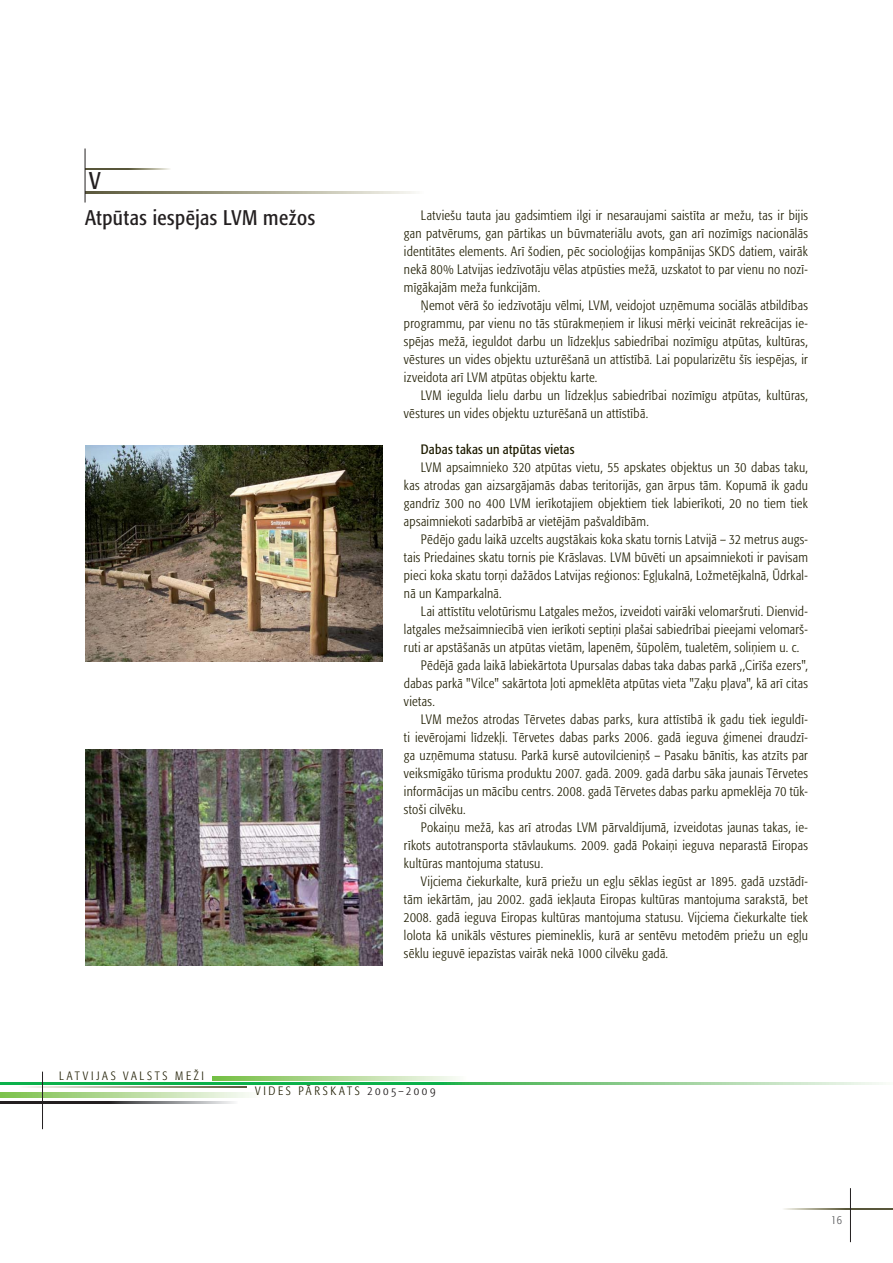
<style>
.page{position:relative;width:893px;height:1263px;background:#fff}
.page>*{position:absolute;margin:0;border:0;box-sizing:border-box;transform-origin:0 0}
.t1{font:condensed 24px "Formata Pro";color:#231f20}
.t2{font:condensed 21px "Formata Pro";letter-spacing:.025em;color:#231f20}
.t3{font:300 condensed 13.5px/18px "Formata Pro";letter-spacing:.02em;color:#1e1c00;text-align:justify}
.t4{font:condensed 13.5px "Formata Pro";letter-spacing:.02em;color:#1e1c00}
.t5{font:300 condensed 12px "Formata Pro";letter-spacing:.225em;color:#1e1c00}
.t6{font:300 condensed 12px "Formata Pro";color:#58595b}
.s1{color:#231f20}
</style>
<div class="page">
<svg style="left:0;top:1082px;width:883px;height:2px;background:#51c172"></svg>
<svg style="left:213px;top:1077px;width:245px;height:3px"></svg>
<svg style="left:0;top:1101px;width:234px;height:2px"></svg>
<svg style="left:784px;top:1208px;width:109px;height:1px"></svg>
<hr style="left:850px;top:1188px;width:1px;height:54px;background:#231f20">
<svg style="left:23px;top:1086px;width:224px;height:1px"></svg>
<svg style="left:0;top:1093px;width:250px;height:4px"></svg>
<hr style="left:42px;top:1071px;width:1px;height:58px;background:#231f20">
<img style="left:85px;top:446px;width:298px;height:216px">
<img style="left:85px;top:749px;width:298px;height:216px">
<svg style="left:86px;top:191px;width:330px;height:2px"></svg>
<svg style="left:86px;top:169px;width:84px;height:1px"></svg>
<hr style="left:85px;top:149px;width:1px;height:54px;background:#231f20">
<h1 class="t1" style="left:89px;top:169px;width:13px">V</h1>
<h2 class="t2" style="left:85px;top:208px;width:232px">Atpūtas iespējas LVM mežos</h2>
<p class="t5" style="left:59px;top:1070px;width:146px">LATVIJAS VALSTS MEŽI</p>
<p class="t3" style="left:404px;top:207px;width:405px;text-indent:17px">Latviešu tauta jau gadsimtiem ilgi ir nesaraujami saistīta ar mežu, tas ir bijis gan patvērums, gan pārtikas un būvmateriālu avots, gan arī nozīmīgs nacionālās identitātes elements. Arī šodien, pēc socioloģijas kompānijas SKDS datiem, vairāk nekā 80% Latvijas iedzīvotāju vēlas atpūsties mežā, uzskatot to par vienu no nozī&shy;mīgākajām meža funkcijām.</p>
<p class="t3" style="left:404px;top:297px;width:405px;text-indent:17px">Ņemot vērā šo iedzīvotāju vēlmi, LVM, veidojot uzņēmuma sociālās atbildības programmu, par vienu no tās stūrakmeņiem ir likusi mērķi veicināt rekreācijas ie&shy;spējas mežā, ieguldot darbu un līdzekļus sabiedrībai nozīmīgu atpūtas, kultūras, vēstures un vides objektu uzturēšanā un attīstībā. Lai popularizētu šīs iespējas, ir izveidota arī LVM atpūtas objektu karte.</p>
<p class="t3" style="left:404px;top:387px;width:405px;text-indent:17px">LVM iegulda lielu darbu un līdzekļus sabiedrībai nozīmīgu atpūtas, kultūras, vēstures un vides objektu uzturēšanā un attīstībā.</p>
<p class="t4" style="left:421px;top:442px;width:155px">Dabas takas un atpūtas vietas</p>
<p class="t3" style="left:404px;top:459px;width:405px;text-indent:17px">LVM apsaimnieko 320 atpūtas vietu, 55 apskates objektus un 30 dabas taku, kas atrodas gan aizsargājamās dabas teritorijās, gan ārpus tām. Kopumā ik gadu gandrīz 300 no 400 LVM ierīkotajiem objektiem tiek labierīkoti, 20 no tiem tiek apsaimniekoti sadarbībā ar vietējām pašvaldībām.</p>
<p class="t3" style="left:404px;top:531px;width:405px;text-indent:17px">Pēdējo gadu laikā uzcelts augstākais koka skatu tornis Latvijā – 32 metrus augs&shy;tais Priedaines skatu tornis pie Krāslavas. LVM būvēti un apsaimniekoti ir pavisam pieci koka skatu torņi dažādos Latvijas reģionos: Egļukalnā, Ložmetējkalnā, Ūdrkal&shy;nā un Kamparkalnā.</p>
<p class="t3" style="left:421px;top:603px;width:388px">Lai attīstītu velotūrismu Latgales mežos, izveidoti vairāki velomaršruti. Dienvid-</p>
<p class="t3" style="left:404px;top:621px;width:405px">latgales mežsaimniecībā vien ierīkoti septiņi plašai sabiedrībai pieejami velomarš-</p>
<p class="t3" style="left:404px;top:639px;width:397px">ruti ar apstāšanās un atpūtas vietām, lapenēm, šūpolēm, tualetēm, soliņiem u. c.</p>
<p class="t3" style="left:421px;top:657px;width:389px">Pēdējā gada laikā labiekārtota Upursalas dabas taka dabas parkā ,,Cirīša ezers",</p>
<p class="t3" style="left:404px;top:675px;width:405px">dabas parkā "Vilce" sakārtota ļoti apmeklēta atpūtas vieta "Zaķu pļava", kā arī citas</p>
<p class="t3" style="left:404px;top:693px;width:32px">vietas.</p>
<p class="t3" style="left:421px;top:711px;width:388px">LVM mežos atrodas Tērvetes dabas parks, kura attīstībā ik gadu tiek ieguldī-</p>
<p class="t3" style="left:404px;top:729px;width:405px">ti ievērojami līdzekļi. Tērvetes dabas parks 2006. gadā ieguva ģimenei draudzī-</p>
<p class="t3" style="left:404px;top:747px;width:405px">ga uzņēmuma statusu. Parkā kursē autovilcieniņš – Pasaku bānītis, kas atzīts par</p>
<p class="t3" style="left:404px;top:765px;width:405px">veiksmīgāko tūrisma produktu 2007. gadā. 2009. gadā darbu sāka jaunais Tērvetes</p>
<p class="t3" style="left:404px;top:783px;width:405px">informācijas un mācību centrs. 2008. gadā Tērvetes dabas parku apmeklēja 70 tūk-</p>
<p class="t3" style="left:404px;top:801px;width:63px">stoši cilvēku.</p>
<p class="t3" style="left:421px;top:819px;width:388px">Pokaiņu mežā, kas arī atrodas LVM pārvaldījumā, izveidotas jaunas takas, ie-</p>
<p class="t3" style="left:404px;top:837px;width:405px">rīkots autotransporta stāvlaukums. 2009. gadā Pokaiņi ieguva neparastā Eiropas</p>
<p class="t3" style="left:404px;top:855px;width:141px">kultūras mantojuma statusu.</p>
<p class="t3" style="left:421px;top:873px;width:388px">Vijciema čiekurkalte, kurā priežu un egļu sēklas iegūst ar 1895. gadā uzstādī-</p>
<p class="t3" style="left:404px;top:891px;width:405px">tām iekārtām, jau 2002. gadā iekļauta Eiropas kultūras mantojuma sarakstā, bet</p>
<p class="t3" style="left:404px;top:909px;width:405px">2008. gadā ieguva Eiropas kultūras mantojuma statusu. Vijciema čiekurkalte tiek</p>
<p class="t3" style="left:404px;top:927px;width:405px">lolota kā unikāls vēstures piemineklis, kurā ar sentēvu metodēm priežu un egļu</p>
<p class="t3" style="left:404px;top:945px;width:266px">sēklu ieguvē iepazīstas vairāk nekā 1000 cilvēku gadā.</p>
<p class="t5" style="left:255px;top:1085px;width:182px">VIDES PĀRSKATS <span class="s1">2005–2009</span></p>
<p class="t6" style="left:831px;top:1214px;width:12px">16</p>
</div>
